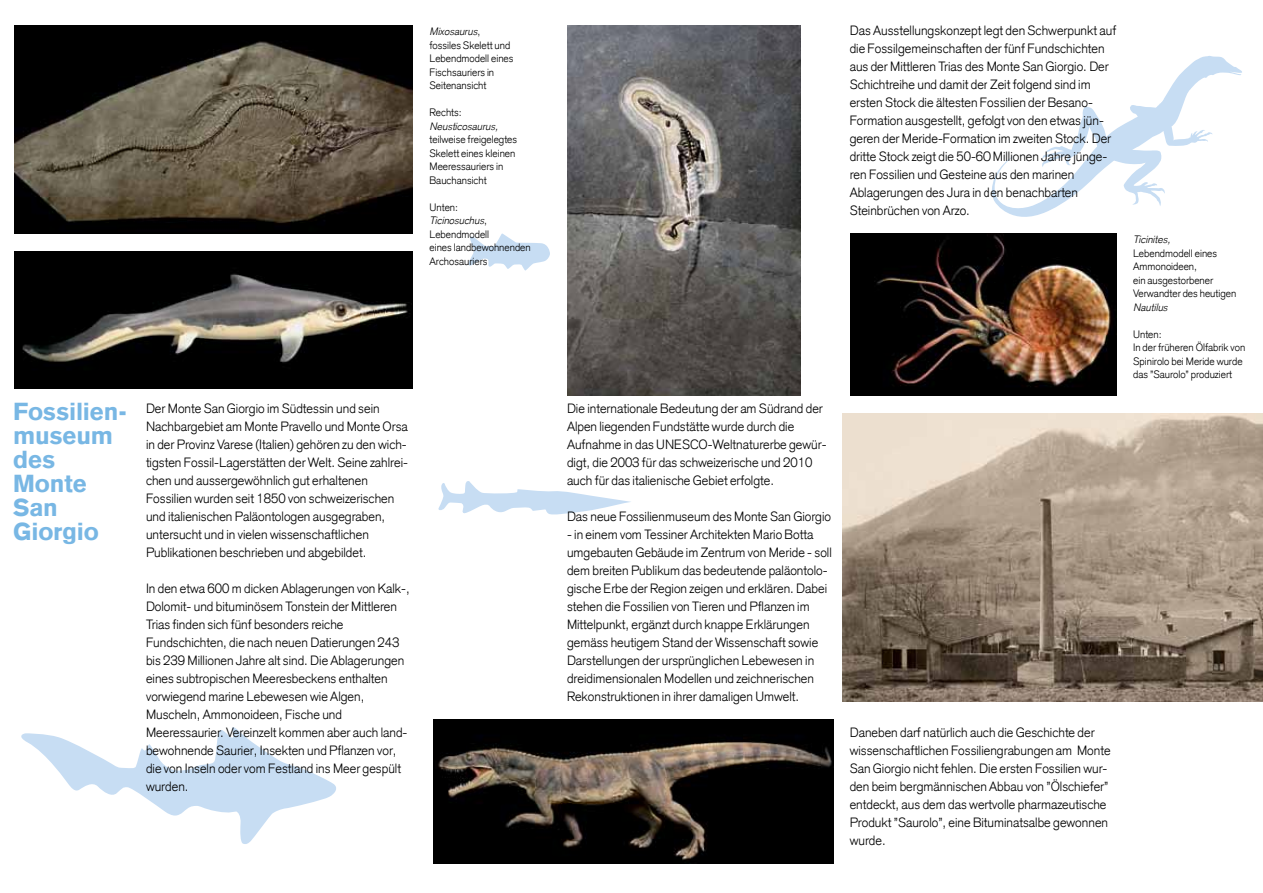
<style>
.page{position:relative;width:1263px;height:893px;background:#fff}
.page>*{position:absolute;margin:0;border:0;box-sizing:border-box;transform-origin:0 0}
.t1{font:900 24px/24px "Akzidenz Grotesk";letter-spacing:-.01em;color:#78b7e4}
.t2{font:300 13.2px/18px "Akzidenz Grotesk CE";color:#000}
.t3{font:300 10.5px/13.5px "Akzidenz Grotesk CE";color:#000}
.t4{font:italic 300 10.5px "Akzidenz Grotesk";color:#000}
.s1{font-family:"Akzidenz Grotesk CE";font-style:normal}
</style>
<div class="page">
<svg style="left:438px;top:481px;width:193px;height:34px"></svg>
<svg style="left:21px;top:727px;width:315px;height:117px"></svg>
<svg style="left:992px;top:56px;width:250px;height:161px"></svg>
<svg style="left:468px;top:233px;width:82px;height:38px"></svg>
<img style="left:434px;top:719px;width:399px;height:144px">
<img style="left:842px;top:413px;width:421px;height:288px">
<img style="left:850px;top:233px;width:267px;height:162px">
<img style="left:567px;top:26px;width:233px;height:369px">
<img style="left:14px;top:26px;width:398px;height:207px">
<img style="left:14px;top:251px;width:398px;height:138px">
<h1 class="t1" style="left:13px;top:399px;width:115px">Fossilien&shy;museum des<br>Monte<br>San<br>Giorgio</h1>
<p class="t2" style="left:146px;top:399px;width:263px">Der Monte San Giorgio im Südtessin und sein Nachbargebiet am Monte Pravello und Monte Orsa in der Provinz Varese (Italien) gehören zu den wich&shy;tigsten Fossil-Lagerstätten der Welt. Seine zahlrei&shy;chen und aussergewöhnlich gut erhaltenen Fossilien wurden seit 1850 von schweizerischen und italienischen Paläontologen ausgegraben, untersucht und in vielen wissenschaftlichen Publikationen beschrieben und abgebildet.</p>
<p class="t2" style="left:146px;top:579px;width:265px">In den etwa 600 m dicken Ablagerungen von Kalk-, Dolomit- und bituminösem Tonstein der Mittleren Trias finden sich fünf besonders reiche Fundschichten, die nach neuen Datierungen 243 bis 239 Millionen Jahre alt sind. Die Ablagerungen eines subtropischen Meeresbeckens enthalten vorwiegend marine Lebewesen wie Algen, Muscheln, Ammonoideen, Fische und Meeressaurier. Vereinzelt kommen aber auch land&shy;bewohnende Saurier, Insekten und Pflanzen vor, die von Inseln oder vom Festland ins Meer gespült wurden.</p>
<p class="t2" style="left:850px;top:21px;width:268px">Das Ausstellungskonzept legt den Schwerpunkt auf die Fossilgemeinschaften der fünf Fundschichten aus der Mittleren Trias des Monte San Giorgio. Der Schichtreihe und damit der Zeit folgend sind im ersten Stock die ältesten Fossilien der Besano-Formation ausgestellt, gefolgt von den etwas jün&shy;geren der Meride-Formation im zweiten Stock. Der dritte Stock zeigt die 50-60 Millionen Jahre jünge&shy;ren Fossilien und Gesteine aus den marinen Ablagerungen des Jura in den benachbarten Steinbrüchen von Arzo.</p>
<p class="t4" style="left:429px;top:26px;width:52px">Mixosaurus<span class="s1">,</span></p>
<p class="t3" style="left:429px;top:38px;width:86px">fossiles Skelett und<br>Lebendmodell eines<br>Fischsauriers in<br>Seitenansicht</p>
<p class="t3" style="left:429px;top:106px;width:34px">Rechts:</p>
<p class="t4" style="left:429px;top:120px;width:70px">Neusticosaurus,</p>
<p class="t3" style="left:429px;top:133px;width:89px">teilweise freigelegtes<br>Skelett eines kleinen<br>Meeressauriers in<br>Bauchansicht</p>
<p class="t3" style="left:429px;top:200px;width:30px">Unten:</p>
<p class="t4" style="left:429px;top:215px;width:59px">Ticinosuchus<span class="s1">,</span></p>
<p class="t3" style="left:429px;top:227px;width:103px">Lebendmodell<br>eines landbewohnenden<br>Archosauriers</p>
<p class="t4" style="left:1133px;top:234px;width:39px">Ticinites,</p>
<p class="t3" style="left:1133px;top:246px;width:105px">Lebendmodell eines<br>Ammonoideen,<br>ein ausgestorbener<br>Verwandter des heutigen</p>
<p class="t4" style="left:1133px;top:301px;width:36px">Nautilus</p>
<p class="t3" style="left:1133px;top:327px;width:114px">Unten:<br>In der früheren Ölfabrik von<br>Spinirolo bei Meride wurde das ”Saurolo” produziert</p>
<p class="t2" style="left:567px;top:399px;width:261px">Die internationale Bedeutung der am Südrand der Alpen liegenden Fundstätte wurde durch die Aufnahme in das UNESCO-Weltnaturerbe gewür&shy;digt, die 2003 für das schweizerische und 2010 auch für das italienische Gebiet erfolgte.</p>
<p class="t2" style="left:567px;top:507px;width:266px">Das neue Fossilienmuseum des Monte San Giorgio</p>
<p class="t2" style="left:567px;top:525px;width:266px">- in einem vom Tessiner Architekten Mario Botta umgebauten Gebäude im Zentrum von Meride - soll dem breiten Publikum das bedeutende paläontolo&shy;gische Erbe der Region zeigen und erklären. Dabei stehen die Fossilien von Tieren und Pflanzen im Mittelpunkt, ergänzt durch knappe Erklärungen gemäss heutigem Stand der Wissenschaft sowie Darstellungen der ursprünglichen Lebewesen in dreidimensionalen Modellen und zeichnerischen Rekonstruktionen in ihrer damaligen Umwelt.</p>
<p class="t2" style="left:850px;top:723px;width:262px">Daneben darf natürlich auch die Geschichte der wissenschaftlichen Fossiliengrabungen am Monte San Giorgio nicht fehlen. Die ersten Fossilien wur&shy;den beim bergmännischen Abbau von ”Ölschiefer” entdeckt, aus dem das wertvolle pharmazeutische Produkt ”Saurolo”, eine Bituminatsalbe gewonnen wurde.</p>
</div>
